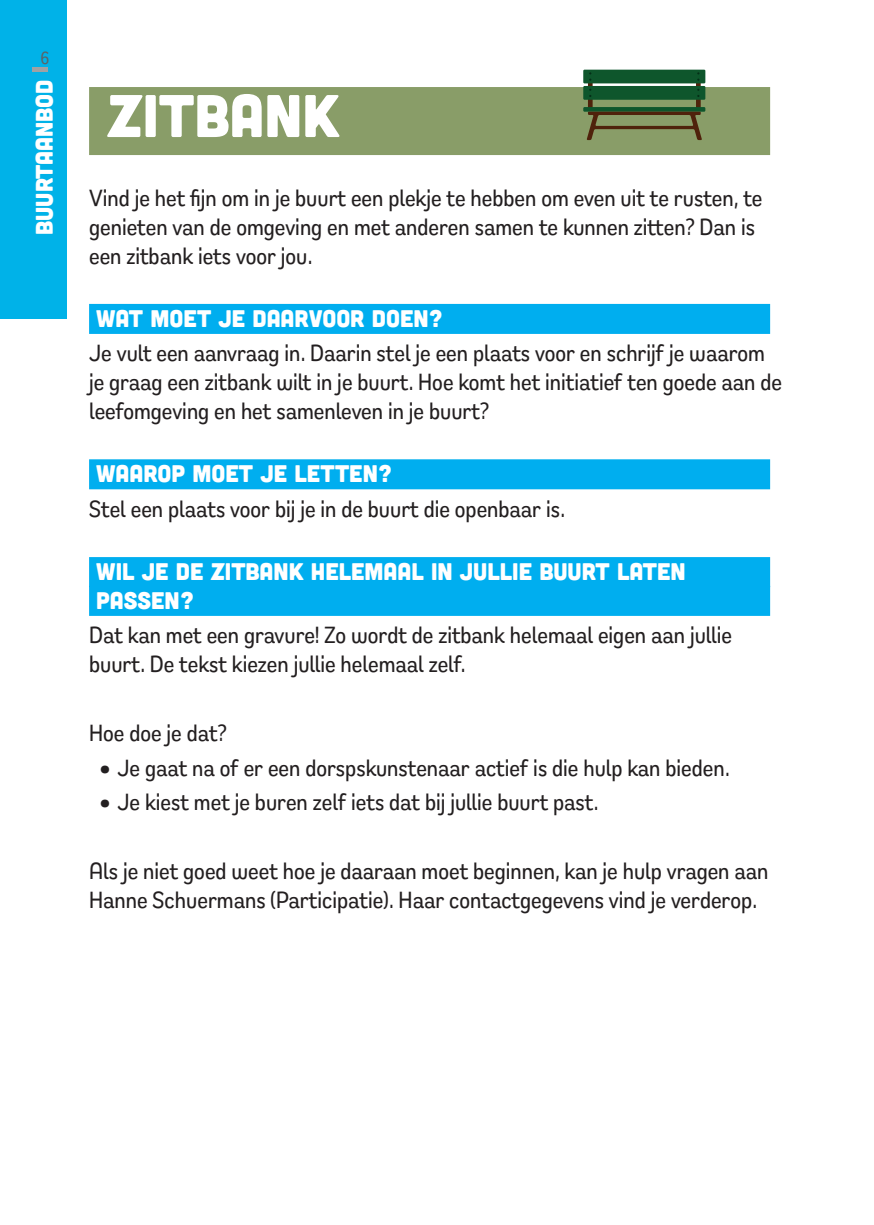
<style>
.page{position:relative;width:874px;height:1225px;background:#fff}
.page>*{position:absolute;margin:0;border:0;box-sizing:border-box;transform-origin:0 0}
.t1{font:60px "Cubano";color:#fff}
.t2{font:500 24px/28.8px "Remora Sans W1";color:#231f20}
.t3{font:24px/28.8px "Cubano";color:#fff}
.t4{font:500 18px "Remora Sans W1";color:#5c6366}
</style>
<div class="page">
<div style="left:0;top:0;width:67px;height:319px;background:#00b2e8"></div>
<hr style="left:32px;top:67px;width:16px;height:4px;background:#9fa1a3">
<div style="left:89px;top:87px;width:680px;height:68px;background:#899d68"></div>
<div style="left:89px;top:304px;width:680px;height:30px;background:#00aeef"></div>
<div style="left:89px;top:459px;width:680px;height:30px;background:#00aeef"></div>
<div style="left:89px;top:557px;width:680px;height:30px;background:#00aeef"></div>
<div style="left:89px;top:586px;width:680px;height:30px;background:#00aeef"></div>
<div style="left:583px;top:107px;width:122px;height:5px;background:#0e562c"></div>
<div style="left:583px;top:70px;width:122px;height:13px;background:#0e562c"></div>
<div style="left:583px;top:86px;width:122px;height:14px;background:#0e562c"></div>
<svg style="left:586px;top:72px;width:115px;height:68px"></svg>
<p class="t4" style="left:40px;top:46px;width:10px">6</p>
<p class="t3" style="left:29px;top:235px;width:157px;rotate:-90deg">BUURTAANBOD</p>
<h1 class="t1" style="left:107px;top:78px;width:234px">ZITBANK</h1>
<p class="t2" style="left:89px;top:183px;width:674px">Vind je het fijn om in je buurt een plekje te hebben om even uit te rusten, te genieten van de omgeving en met anderen samen te kunnen zitten? Dan is een zitbank iets voor jou.</p>
<p class="t3" style="left:96px;top:303px;width:348px">WAT MOET JE DAARVOOR DOEN?</p>
<p class="t2" style="left:89px;top:338px;width:694px">Je vult een aanvraag in. Daarin stel je een plaats voor en schrijf je waarom je graag een zitbank wilt in je buurt. Hoe komt het initiatief ten goede aan de leefomgeving en het samenleven in je buurt?</p>
<p class="t3" style="left:96px;top:458px;width:297px">WAAROP MOET JE LETTEN?</p>
<p class="t2" style="left:89px;top:494px;width:477px">Stel een plaats voor bij je in de buurt die openbaar is.</p>
<p class="t3" style="left:96px;top:556px;width:590px">WIL JE DE ZITBANK HELEMAAL IN JULLIE BUURT LATEN<br>PASSEN?</p>
<p class="t2" style="left:89px;top:620px;width:644px">Dat kan met een gravure! Zo wordt de zitbank helemaal eigen aan jullie buurt. De tekst kiezen jullie helemaal zelf.</p>
<p class="t2" style="left:89px;top:718px;width:139px">Hoe doe je dat?</p>
<p class="t2" style="left:100px;top:752px;width:630px">• Je gaat na of er een dorspskunstenaar actief is die hulp kan bieden.</p>
<p class="t2" style="left:100px;top:787px;width:499px">• Je kiest met je buren zelf iets dat bij jullie buurt past.</p>
<p class="t2" style="left:89px;top:856px;width:680px">Als je niet goed weet hoe je daaraan moet beginnen, kan je hulp vragen aan<br>Hanne Schuermans (Participatie). Haar contactgegevens vind je verderop.</p>
</div>
